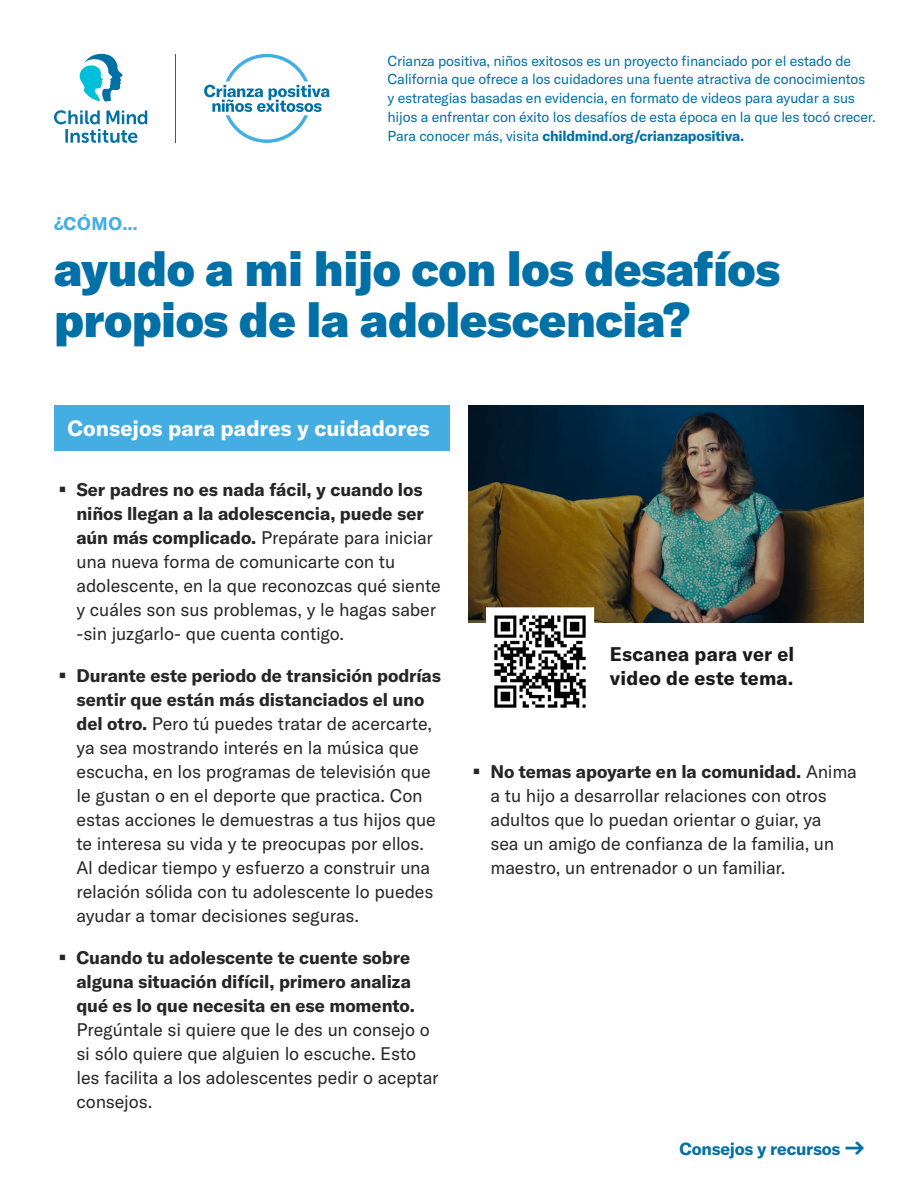
<style>
.page{position:relative;width:918px;height:1188px;background:#fff}
.page>*{position:absolute;margin:0;border:0;box-sizing:border-box;transform-origin:0 0}
.t1{font:48px/51px "GT America Bl";letter-spacing:-.01em;color:#0070a6}
.t2{font:700 21.75px "GT America";color:#fff}
.t3{font:700 19.5px/24.2px "GT America";letter-spacing:.01em;color:#1a1a1a}
.t4{font:18px/24px "GT America";letter-spacing:-.01em;color:#262626}
.t5{font:700 18px/24px "GT America";letter-spacing:-.005em;color:#262626}
.t6{font:700 18px "GT America";color:#44ade2}
.t7{font:700 17.25px "GT America";letter-spacing:-.015em;color:#0070a6}
.t8{font:14.25px/18.8px "GT America";letter-spacing:-.015em;color:#0070a6}
.s1{font-weight:700}
.s2{font-size:21px}
</style>
<div class="page">
<hr style="left:175px;top:54px;width:1px;height:89px;background:#0070a6">
<svg style="left:79px;top:53px;width:44px;height:49px"></svg>
<svg style="left:54px;top:110px;width:93px;height:33px"></svg>
<svg style="left:204px;top:54px;width:125px;height:89px"></svg>
<div style="left:54px;top:406px;width:396px;height:45px;background:#44ade2"></div>
<img style="left:468px;top:405px;width:396px;height:217px">
<img style="left:492px;top:613px;width:96px;height:95px">
<p class="t8" style="left:388px;top:51px;width:490px">Crianza positiva, niños exitosos es un proyecto financiado por el estado de California que ofrece a los cuidadores una fuente atractiva de conocimientos y estrategias basadas en evidencia, en formato de videos para ayudar a sus hijos a enfrentar con éxito los desafíos de esta época en la que les tocó crecer.<br>Para conocer más, visita <span class="s1">childmind.org/crianzapositiva.</span></p>
<p class="t6" style="left:54px;top:213px;width:85px">¿CÓMO…</p>
<h1 class="t1" style="left:54px;top:242px;width:727px">ayudo a mi hijo con los desafíos propios de la adolescencia?</h1>
<p class="t2" style="left:68px;top:415px;width:364px">Consejos para padres y cuidadores</p>
<p class="t4" style="left:76px;top:478px;width:366px"><span class="s1">Ser padres no es nada fácil, y cuando los niños llegan a la adolescencia, puede ser aún más complicado.</span> Prepárate para iniciar una nueva forma de comunicarte con tu adolescente, en la que reconozcas qué siente y cuáles son sus problemas, y le hagas saber -sin juzgarlo- que cuenta contigo.</p>
<p class="t4" style="left:76px;top:664px;width:366px"><span class="s1">Durante este periodo de transición podrías sentir que están más distanciados el uno del otro.</span> Pero tú puedes tratar de acercarte, ya sea mostrando interés en la música que escucha, en los programas de televisión que le gustan o en el deporte que practica. Con estas acciones le demuestras a tus hijos que te interesa su vida y te preocupas por ellos.<br>Al dedicar tiempo y esfuerzo a construir una relación sólida con tu adolescente lo puedes ayudar a tomar decisiones seguras.</p>
<p class="t5" style="left:76px;top:945px;width:340px">Cuando tu adolescente te cuente sobre alguna situación difícil, primero analiza qué es lo que necesita en ese momento.</p>
<p class="t4" style="left:76px;top:1018px;width:364px">Pregúntale si quiere que le des un consejo o si sólo quiere que alguien lo escuche. Esto les facilita a los adolescentes pedir o aceptar consejos.</p>
<p class="t3" style="left:610px;top:642px;width:186px">Escanea para ver el video de este tema.</p>
<p class="t4" style="left:490px;top:760px;width:368px"><span class="s1">No temas apoyarte en la comunidad.</span> Anima a tu hijo a desarrollar relaciones con otros adultos que lo puedan orientar o guiar, ya<br>sea un amigo de confianza de la familia, un maestro, un entrenador o un familiar.</p>
<p class="t7" style="left:680px;top:1138px;width:188px">Consejos y recursos <span class="s2">→</span></p>
</div>
